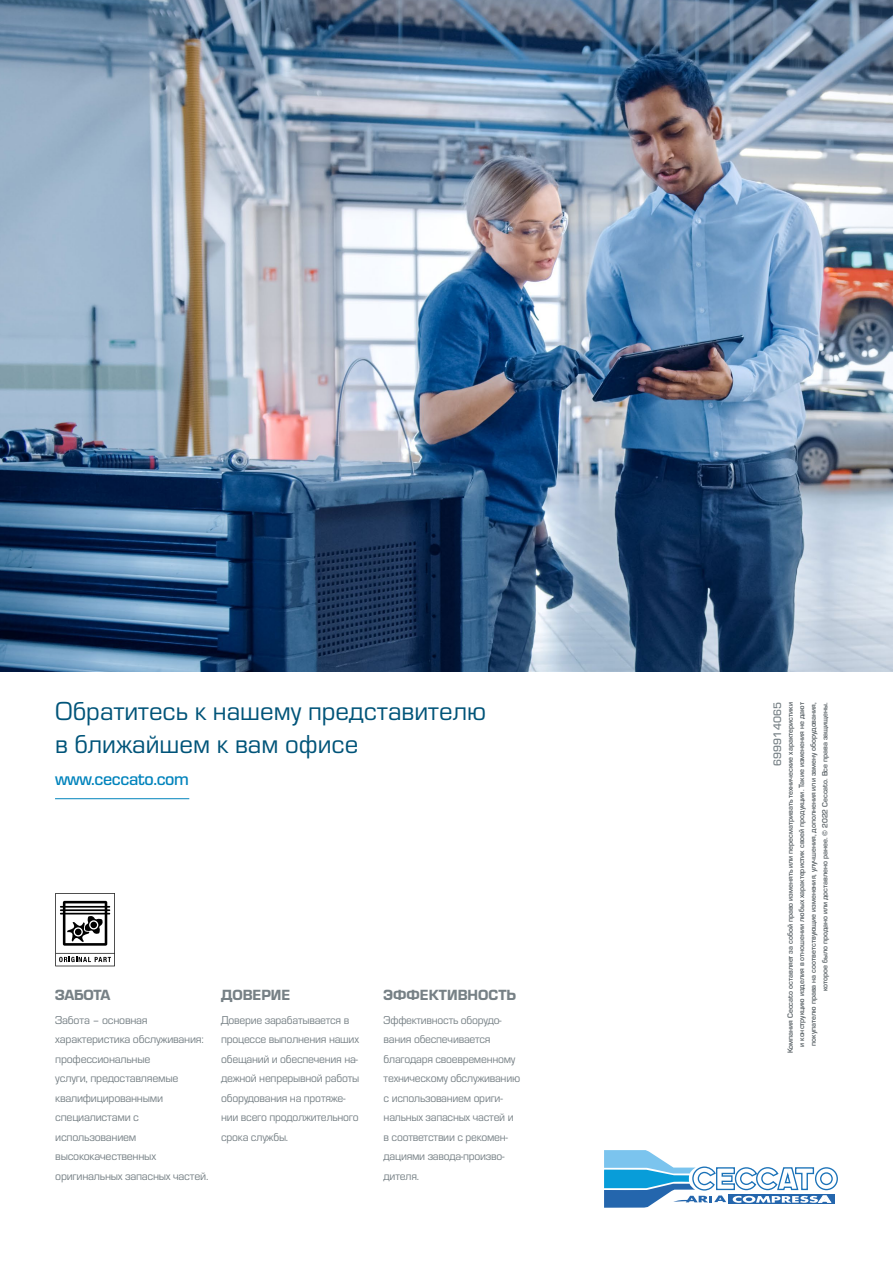
<style>
.page{position:relative;width:893px;height:1263px;background:#fff}
.page>*{position:absolute;margin:0;border:0;box-sizing:border-box;transform-origin:0 0}
.t1{font:27px/32.4px "Eurostile";color:#005479}
.t2{font:500 18.45px "Eurostile";letter-spacing:-.015em;color:#0083bc}
.t3{font:15.3px "Eurostile Hea";color:#778186}
.t4{font:11.85px/19.5px "Eurostile";letter-spacing:-.02em;color:#778186}
.t5{font:500 11.25px "Eurostile";color:#778186}
.t6{font:500 7.65px/11.6px "Eurostile";color:#485156;text-align:right}
</style>
<div class="page">
<img style="left:0;top:0;width:893px;height:672px">
<svg style="left:55px;top:893px;width:60px;height:73px"></svg>
<svg style="left:604px;top:1150px;width:234px;height:58px"></svg>
<hr style="left:55px;top:798px;width:134px;height:1px;background:#0083bc">
<h1 class="t1" style="left:55px;top:694px;width:433px">Обратитесь к нашему представителю в ближайшем к вам офисе</h1>
<h2 class="t2" style="left:55px;top:766px;width:135px">www.ceccato.com</h2>
<p class="t3" style="left:55px;top:984px;width:57px">ЗАБОТА</p>
<p class="t4" style="left:55px;top:1009px;width:155px">Забота – основная характеристика обслуживания: профессиональные<br>услуги, предоставляемые квалифицированными специалистами с использованием высококачественных оригинальных запасных частей.</p>
<p class="t3" style="left:221px;top:984px;width:71px">ДОВЕРИЕ</p>
<p class="t4" style="left:221px;top:1009px;width:140px">Доверие зарабатывается в процессе выполнения наших обещаний и обеспечения на&shy;дежной непрерывной работы оборудования на протяже&shy;нии всего продолжительного срока службы.</p>
<p class="t3" style="left:384px;top:984px;width:134px">ЭФФЕКТИВНОСТЬ</p>
<p class="t4" style="left:384px;top:1009px;width:138px">Эффективность оборудо&shy;вания обеспечивается благодаря своевременному техническому обслуживанию с использованием ориги&shy;нальных запасных частей и в соответствии с рекомен&shy;дациями завода-произво&shy;дителя.</p>
<p class="t5" style="left:770px;top:765px;width:65px;rotate:-90deg">699914065</p>
<p class="t6" style="left:784px;top:1053px;width:353px;rotate:-90deg">Компания Ceccato оставляет за собой право изменять или пересматривать технические характеристики и конструкцию изделия в отношении любых характеристик своей продукции. Такие изменения не дают покупателю права на соответствующие изменения, улучшения, дополнения или замену оборудования, которое было продано или доставлено ранее. © 2022 Ceccato. Все права защищены.</p>
</div>
